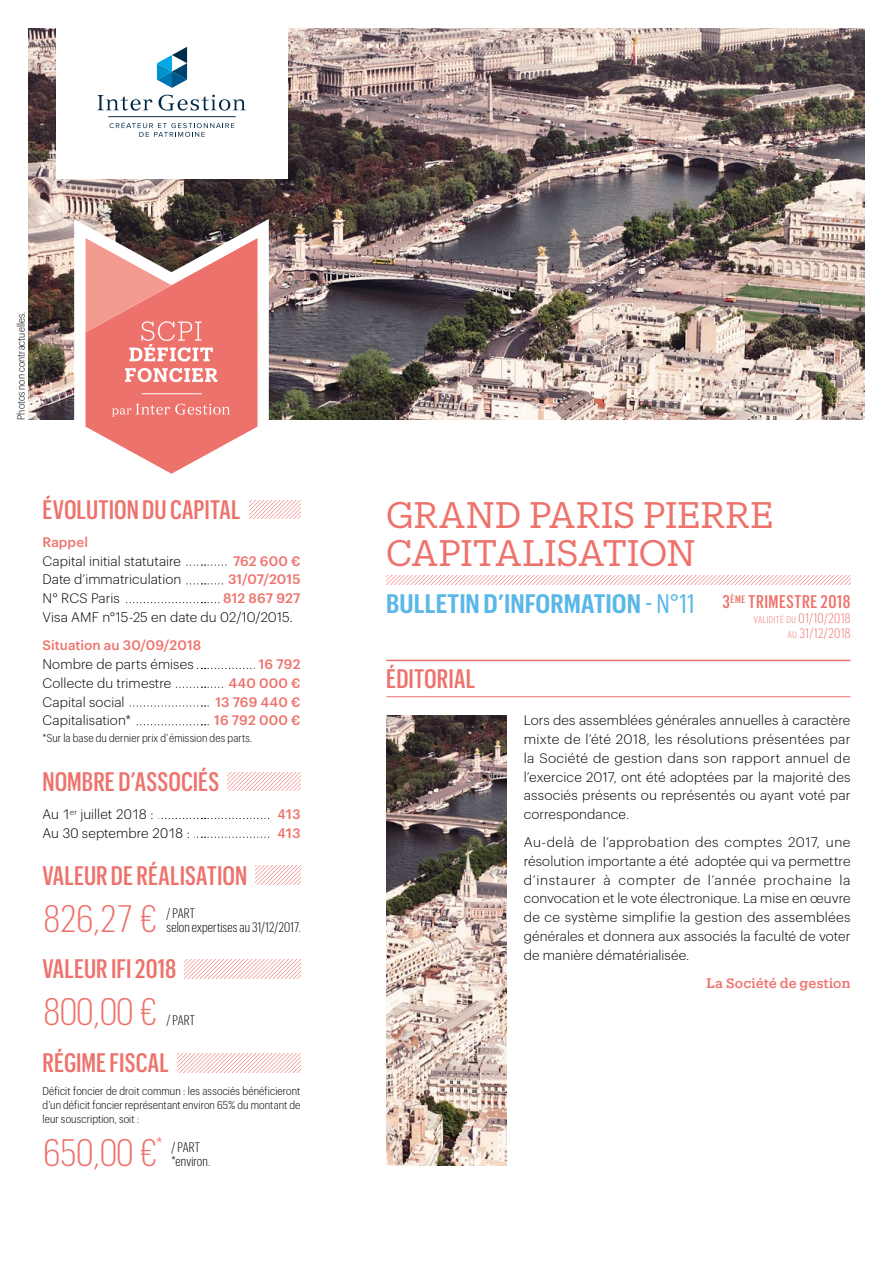
<style>
.page{position:relative;width:893px;height:1263px;background:#fff}
.page>*{position:absolute;margin:0;border:0;box-sizing:border-box;transform-origin:0 0}
.t1{font:300 37.5px "Graphik Cond";letter-spacing:-.06em;color:#ee726c}
.t2{font:36.15px/37.5px "Produkt";letter-spacing:.005em;color:#ee726c}
.t3{font:500 26.25px "Graphik X Cond";letter-spacing:.005em;color:#ee726c}
.t4{font:600 26.25px "Graphik Cond";color:#5ab7e8}
.t5{font:500 18px "Graphik X Cond";letter-spacing:.035em;color:#ee726c}
.t6{font:300 13.5px/18.8px "Graphik";letter-spacing:.005em;color:#000;text-align:justify}
.t7{font:500 13.5px "Graphik";letter-spacing:.005em;color:#ee726c}
.t8{font:300 13.5px/13.5px "Graphik Cond";letter-spacing:.01em;color:#000}
.t9{font:500 13.5px "Produkt Web";letter-spacing:.005em;color:#ee726c}
.t10{font:300 13.5px "Graphik Cond";letter-spacing:.04em;color:#ee726c}
.t11{font:300 11.25px/14.1px "Graphik Compact";letter-spacing:.01em;color:#000;text-align:justify}
.t12{font:300 10.5px "Graphik Compact";letter-spacing:.015em;color:#000}
.t13{font:300 9.45px "Graphik Cond";letter-spacing:.055em;color:#ee726c}
.s1{font-weight:400}
.s2{font-size:13.5px}
.s3{font-size:9.45px}
</style>
<div class="page">
<svg style="left:386px;top:575px;width:464px;height:10px"></svg>
<svg style="left:249px;top:500px;width:51px;height:19px"></svg>
<svg style="left:228px;top:772px;width:72px;height:19px"></svg>
<svg style="left:256px;top:866px;width:44px;height:18px"></svg>
<svg style="left:185px;top:960px;width:115px;height:18px"></svg>
<svg style="left:178px;top:1053px;width:122px;height:19px"></svg>
<svg style="left:186px;top:564px;width:41px;height:2px"></svg>
<svg style="left:186px;top:583px;width:37px;height:1px"></svg>
<svg style="left:126px;top:602px;width:94px;height:1px"></svg>
<svg style="left:197px;top:668px;width:58px;height:1px"></svg>
<svg style="left:175px;top:687px;width:48px;height:1px"></svg>
<svg style="left:129px;top:705px;width:80px;height:1px"></svg>
<svg style="left:136px;top:724px;width:73px;height:1px"></svg>
<svg style="left:158px;top:818px;width:111px;height:1px"></svg>
<svg style="left:194px;top:837px;width:76px;height:1px"></svg>
<hr style="left:386px;top:696px;width:464px;height:1px;background:#ee726c">
<hr style="left:386px;top:660px;width:464px;height:1px;background:#ee726c">
<img style="left:386px;top:716px;width:121px;height:450px">
<img style="left:28px;top:28px;width:837px;height:392px">
<svg style="left:74px;top:219px;width:195px;height:208px"></svg>
<svg style="left:86px;top:238px;width:171px;height:236px"></svg>
<div style="left:56px;top:0;width:231px;height:178px;background:#fff"></div>
<svg style="left:157px;top:47px;width:30px;height:41px"></svg>
<hr style="left:108px;top:116px;width:128px;height:1px;background:#002b48">
<svg style="left:97px;top:95px;width:55px;height:16px"></svg>
<svg style="left:158px;top:95px;width:88px;height:16px"></svg>
<svg style="left:109px;top:122px;width:125px;height:15px"></svg>
<p class="t12" style="left:14px;top:420px;width:110px;rotate:-90deg">Photos non contractuelles.</p>
<h3 class="t3" style="left:43px;top:491px;width:200px">ÉVOLUTION DU CAPITAL</h3>
<p class="t7" style="left:43px;top:532px;width:47px">Rappel</p>
<p class="t6" style="left:43px;top:550px;width:140px">Capital initial statutaire</p>
<p class="t7" style="left:233px;top:550px;width:69px">762 600 €</p>
<p class="t6" style="left:43px;top:569px;width:140px">Date d’immatriculation</p>
<p class="t7" style="left:228px;top:569px;width:74px">31/07/2015</p>
<p class="t6" style="left:43px;top:588px;width:79px">N° RCS Paris</p>
<p class="t7" style="left:223px;top:588px;width:79px">812 867 927</p>
<p class="t6" style="left:43px;top:607px;width:252px">Visa AMF n°15-25 en date du 02/10/2015.</p>
<p class="t7" style="left:43px;top:635px;width:160px">Situation au 30/09/2018</p>
<p class="t6" style="left:43px;top:654px;width:153px">Nombre de parts émises</p>
<p class="t7" style="left:259px;top:654px;width:43px">16 792</p>
<p class="t6" style="left:43px;top:672px;width:130px">Collecte du trimestre</p>
<p class="t7" style="left:229px;top:673px;width:73px">440 000 €</p>
<p class="t6" style="left:43px;top:691px;width:84px">Capital social</p>
<p class="t7" style="left:215px;top:691px;width:87px">13 769 440 €</p>
<p class="t6" style="left:43px;top:710px;width:90px">Capitalisation*</p>
<p class="t7" style="left:214px;top:710px;width:88px">16 792 000 €</p>
<p class="t11" style="left:43px;top:730px;width:211px">*Sur la base du dernier prix d’émission des parts.</p>
<h3 class="t3" style="left:43px;top:763px;width:178px">NOMBRE D’ASSOCIÉS</h3>
<p class="t6" style="left:43px;top:804px;width:113px">Au 1<sup>er</sup> juillet 2018 :</p>
<p class="t7" style="left:277px;top:804px;width:25px">413</p>
<p class="t6" style="left:43px;top:822px;width:149px">Au 30 septembre 2018 :</p>
<p class="t7" style="left:277px;top:823px;width:25px">413</p>
<h3 class="t3" style="left:43px;top:857px;width:206px">VALEUR DE RÉALISATION</h3>
<h1 class="t1" style="left:43px;top:893px;width:117px">826,27 €</h1>
<p class="t8" style="left:167px;top:906px;width:135px">/ PART<br>selon expertises au 31/12/2017.</p>
<h3 class="t3" style="left:43px;top:951px;width:135px">VALEUR IFI 2018</h3>
<h1 class="t1" style="left:43px;top:987px;width:117px">800,00 €</h1>
<p class="t8" style="left:167px;top:1013px;width:30px">/ PART</p>
<h3 class="t3" style="left:43px;top:1044px;width:128px">RÉGIME FISCAL</h3>
<p class="t11" style="left:43px;top:1083px;width:259px">Déficit foncier de droit commun : les associés bénéficieront d’un déficit foncier représentant environ 65% du montant de leur souscription, soit :</p>
<h1 class="t1" style="left:43px;top:1128px;width:122px">650,00 €<sup>*</sup></h1>
<p class="t8" style="left:171px;top:1140px;width:40px">/ PART *environ.</p>
<h2 class="t2" style="left:386px;top:495px;width:389px">GRAND PARIS PIERRE<br>CAPITALISATION</h2>
<h3 class="t4" style="left:386px;top:584px;width:310px">BULLETIN D’INFORMATION <span class="s1">- N°11</span></h3>
<h3 class="t3" style="left:386px;top:660px;width:90px">ÉDITORIAL</h3>
<h3 class="t5" style="left:722px;top:589px;width:130px">3<sup>ÈME</sup> TRIMESTRE 2018</h3>
<p class="t13" style="left:754px;top:613px;width:98px">VALIDITÉ DU <span class="s2">01/10/2018</span></p>
<p class="t10" style="left:788px;top:624px;width:64px"><span class="s3">AU</span> 31/12/2018</p>
<p class="t6" style="left:524px;top:710px;width:328px">Lors des assemblées générales annuelles à caractère mixte de l’été 2018, les résolutions présentées par la Société de gestion dans son rapport annuel de l’exercice 2017, ont été adoptées par la majorité des associés présents ou représentés ou ayant voté par correspondance.</p>
<p class="t6" style="left:524px;top:832px;width:328px">Au-delà de l’approbation des comptes 2017, une résolution importante a été adoptée qui va permettre d’instaurer à compter de l’année prochaine la convocation et le vote électronique. La mise en œuvre de ce système simplifie la gestion des assemblées générales et donnera aux associés la faculté de voter de manière dématérialisée.</p>
<p class="t9" style="left:707px;top:973px;width:145px">La Société de gestion</p>
</div>
